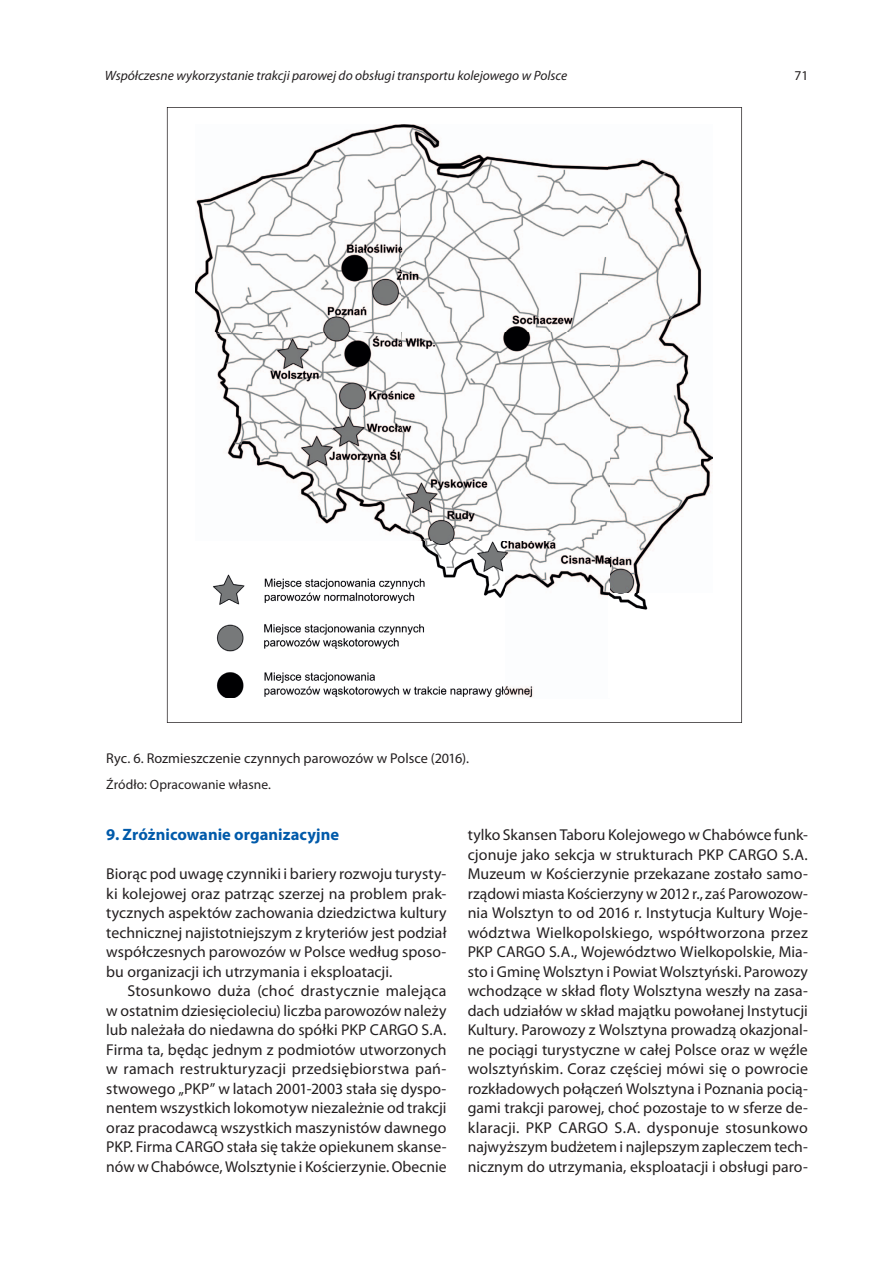
<style>
.page{position:relative;width:893px;height:1263px;background:#fff}
.page>*{position:absolute;margin:0;border:0;box-sizing:border-box;transform-origin:0 0}
.t1{font:700 16.5px "Myriad Pro";letter-spacing:.005em;color:#015aaa}
.t2{font:15.75px/19.5px "Myriad Pro";color:#231f20;text-align:justify}
.t3{font:14.25px "Myriad Pro";color:#231f20}
.t4{font:italic 13.5px "Myriad Pro";color:#231f20}
.t5{font:13.5px "Myriad Pro";letter-spacing:.005em;color:#231f20}
</style>
<div class="page">
<svg style="left:167px;top:107px;width:575px;height:616px"></svg>
<img style="left:195px;top:125px;width:517px;height:573px">
<p class="t4" style="left:105px;top:67px;width:464px">Współczesne wykorzystanie trakcji parowej do obsługi transportu kolejowego w Polsce</p>
<p class="t5" style="left:794px;top:67px;width:15px">71</p>
<p class="t3" style="left:106px;top:749px;width:364px">Ryc. 6. Rozmieszczenie czynnych parowozów w Polsce (2016).</p>
<p class="t5" style="left:106px;top:776px;width:166px">Źródło: Opracowanie własne.</p>
<p class="t2" style="left:468px;top:825px;width:342px">tylko Skansen Taboru Kolejowego w Chabówce funk&shy;cjonuje jako sekcja w strukturach PKP CARGO S.A.<br>Muzeum w Kościerzynie przekazane zostało samo&shy;rządowi miasta Kościerzyny w 2012 r., zaś Parowozow&shy;nia Wolsztyn to od 2016 r. Instytucja Kultury Woje&shy;wództwa Wielkopolskiego, współtworzona przez PKP CARGO S.A., Województwo Wielkopolskie, Mia&shy;sto i Gminę Wolsztyn i Powiat Wolsztyński. Parowozy wchodzące w skład floty Wolsztyna weszły na zasa&shy;dach udziałów w skład majątku powołanej Instytucji Kultury. Parowozy z Wolsztyna prowadzą okazjonal&shy;ne pociągi turystyczne w całej Polsce oraz w węźle wolsztyńskim. Coraz częściej mówi się o powrocie rozkładowych połączeń Wolsztyna i Poznania pocią&shy;gami trakcji parowej, choć pozostaje to w sferze de&shy;klaracji. PKP CARGO S.A. dysponuje stosunkowo najwyższym budżetem i najlepszym zapleczem tech&shy;nicznym do utrzymania, eksploatacji i obsługi paro-</p>
<p class="t1" style="left:106px;top:824px;width:234px">9. zróżnicowanie organizacyjne</p>
<p class="t2" style="left:106px;top:864px;width:342px">Biorąc pod uwagę czynniki i bariery rozwoju turysty&shy;ki kolejowej oraz patrząc szerzej na problem prak&shy;tycznych aspektów zachowania dziedzictwa kultury technicznej najistotniejszym z kryteriów jest podział współczesnych parowozów w Polsce według sposo&shy;bu organizacji ich utrzymania i eksploatacji.</p>
<p class="t2" style="left:106px;top:981px;width:342px;text-indent:21px">Stosunkowo duża (choć drastycznie malejąca w ostatnim dziesięcioleciu) liczba parowozów należy lub należała do niedawna do spółki PKP CARGO S.A.<br>Firma ta, będąc jednym z podmiotów utworzonych w ramach restrukturyzacji przedsiębiorstwa pań&shy;stwowego „PKP” w latach 2001-2003 stała się dyspo&shy;nentem wszystkich lokomotyw niezależnie od trakcji oraz pracodawcą wszystkich maszynistów dawnego PKP. Firma CARGO stała się także opiekunem skanse&shy;nów w Chabówce, Wolsztynie i Kościerzynie. Obecnie</p>
</div>
